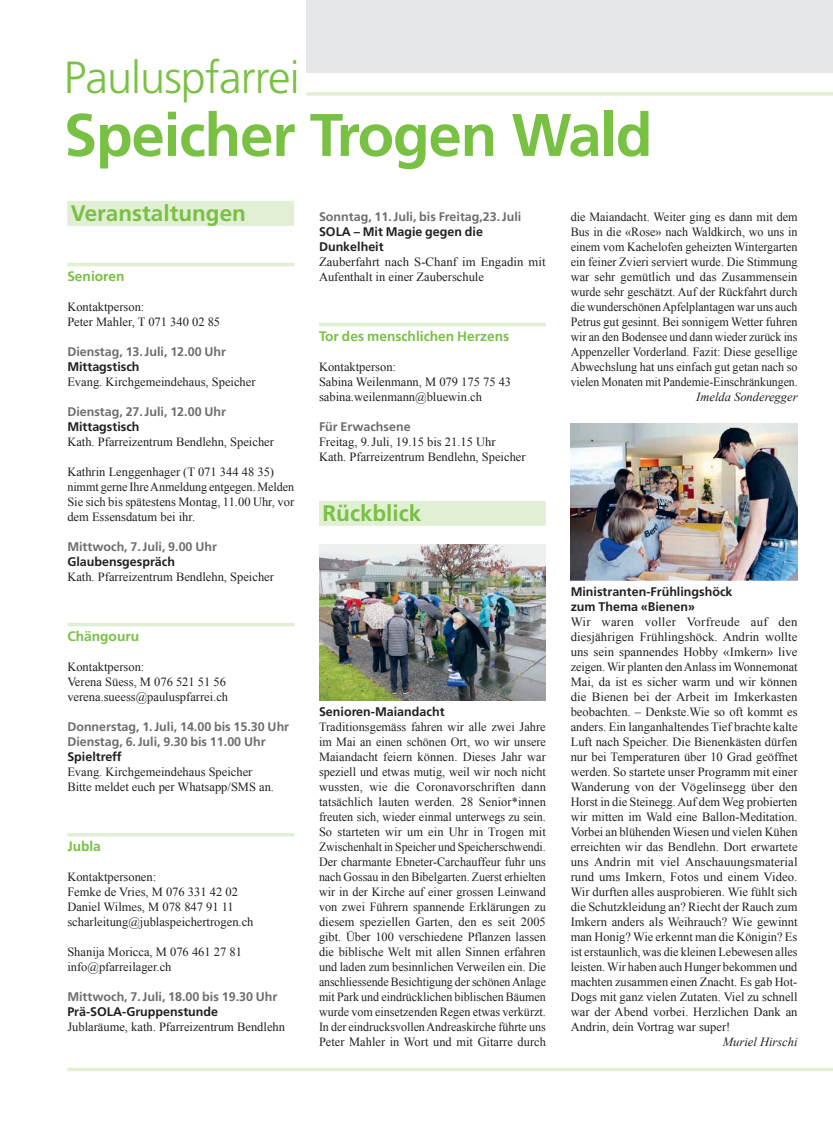
<style>
.page{position:relative;width:833px;height:1134px;background:#fff}
.page>*{position:absolute;margin:0;border:0;box-sizing:border-box;transform-origin:0 0}
.t1{font:700 60px "Frutiger LT Std";letter-spacing:-.02em;color:#79c142}
.t2{font:300 45px "Frutiger LT Std";letter-spacing:-.02em;color:#79c142}
.t3{font:700 22.5px "Frutiger LT Std";color:#79c142}
.t4{font:700 13.75px "Frutiger LT Std";color:#79c142}
.t5{font:12.5px/15px "Times New Roman";color:#231f20}
.t6{font:700 12.5px/15px "Frutiger LT Std";color:#6c6d70}
.t7{font:700 12.5px/15px "Frutiger LT Std";color:#231f20}
.t8{font:italic 12.5px "Times New Roman";color:#231f20}
</style>
<div class="page">
<div style="left:306px;top:0;width:527px;height:73px;background:#e6e7e9"></div>
<hr style="left:306px;top:92px;width:527px;height:4px;background:#e1efd4">
<hr style="left:67px;top:1068px;width:766px;height:3px;background:#e1efd4">
<hr style="left:319px;top:323px;width:227px;height:3px;background:#e1efd4">
<div style="left:319px;top:501px;width:227px;height:25px;background:#e1efd4"></div>
<img style="left:319px;top:545px;width:227px;height:155px">
<img style="left:570px;top:423px;width:227px;height:157px">
<div style="left:67px;top:201px;width:227px;height:25px;background:#e1efd4"></div>
<hr style="left:67px;top:263px;width:227px;height:3px;background:#e1efd4">
<hr style="left:67px;top:623px;width:227px;height:3px;background:#e1efd4">
<hr style="left:67px;top:833px;width:227px;height:3px;background:#e1efd4">
<h2 class="t2" style="left:64px;top:52px;width:237px">Pauluspfarrei</h2>
<h1 class="t1" style="left:64px;top:100px;width:590px">Speicher Trogen Wald</h1>
<h3 class="t3" style="left:71px;top:199px;width:177px">Veranstaltungen</h3>
<p class="t4" style="left:67px;top:268px;width:59px">Senioren</p>
<p class="t5" style="left:67px;top:299px;width:154px">Kontaktperson:<br>Peter Mahler, T 071 340 02 85</p>
<p class="t6" style="left:67px;top:344px;width:160px">Dienstag, 13.Juli, 12.00 Uhr</p>
<p class="t7" style="left:67px;top:359px;width:74px">Mittagstisch</p>
<p class="t5" style="left:67px;top:374px;width:190px">Evang. Kirchgemeindehaus, Speicher</p>
<p class="t6" style="left:67px;top:404px;width:160px">Dienstag, 27.Juli, 12.00 Uhr</p>
<p class="t7" style="left:67px;top:419px;width:74px">Mittagstisch</p>
<p class="t5" style="left:67px;top:434px;width:208px">Kath. Pfarreizentrum Bendlehn, Speicher</p>
<p class="t5" style="left:67px;top:464px;width:228px">Kathrin Lenggenhager (T 071 344 48 35) nimmt gerne Ihre Anmeldung entgegen. Melden Sie sich bis spätestens Montag, 11.00 Uhr, vor dem Essensdatum bei ihr.</p>
<p class="t6" style="left:67px;top:539px;width:151px">Mittwoch, 7.Juli, 9.00 Uhr</p>
<p class="t7" style="left:67px;top:554px;width:109px">Glaubensgespräch</p>
<p class="t5" style="left:67px;top:569px;width:208px">Kath. Pfarreizentrum Bendlehn, Speicher</p>
<p class="t4" style="left:67px;top:628px;width:73px">Chängouru</p>
<p class="t5" style="left:67px;top:659px;width:162px">Kontaktperson:<br>Verena Süess, M 076 521 51 56 verena.sueess@pauluspfarrei.ch</p>
<p class="t6" style="left:67px;top:719px;width:223px">Donnerstag, 1.Juli, 14.00 bis 15.30 Uhr<br>Dienstag, 6.Juli, 9.30 bis 11.00 Uhr</p>
<p class="t7" style="left:67px;top:749px;width:56px">Spieltreff</p>
<p class="t5" style="left:67px;top:764px;width:208px">Evang. Kirchgemeindehaus Speicher<br>Bitte meldet euch per Whatsapp/SMS an.</p>
<p class="t4" style="left:67px;top:838px;width:35px">Jubla</p>
<p class="t5" style="left:67px;top:869px;width:188px">Kontaktpersonen:<br>Femke de Vries, M 076 331 42 02<br>Daniel Wilmes, M 078 847 91 11 scharleitung@jublaspeichertrogen.ch</p>
<p class="t5" style="left:67px;top:944px;width:176px">Shanija Moricca, M 076 461 27 81 info@pfarreilager.ch</p>
<p class="t6" style="left:67px;top:989px;width:211px">Mittwoch, 7.Juli, 18.00 bis 19.30 Uhr</p>
<p class="t7" style="left:67px;top:1004px;width:152px">Prä-SOLA-Gruppenstunde</p>
<p class="t5" style="left:67px;top:1019px;width:219px">Jublaräume, kath. Pfarreizentrum Bendlehn</p>
<p class="t6" style="left:319px;top:209px;width:204px">Sonntag, 11.Juli, bis Freitag,23.Juli</p>
<p class="t7" style="left:319px;top:224px;width:165px">SOLA – Mit Magie gegen die<br>Dunkelheit</p>
<p class="t5" style="left:319px;top:254px;width:228px">Zauberfahrt nach S-Chanf im Engadin mit<br>Aufenthalt in einer Zauberschule</p>
<p class="t4" style="left:319px;top:328px;width:192px">Tor des menschlichen Herzens</p>
<p class="t5" style="left:319px;top:359px;width:194px">Kontaktperson:<br>Sabina Weilenmann, M 079 175 75 43 sabina.weilenmann@bluewin.ch</p>
<p class="t6" style="left:319px;top:419px;width:93px">Für Erwachsene</p>
<p class="t5" style="left:319px;top:434px;width:208px">Freitag, 9.Juli, 19.15 bis 21.15 Uhr<br>Kath. Pfarreizentrum Bendlehn, Speicher</p>
<h3 class="t3" style="left:322px;top:499px;width:100px">Rückblick</h3>
<p class="t5" style="left:570px;top:209px;width:228px;text-align:justify">die Maiandacht. Weiter ging es dann mit dem Bus in die «Rose» nach Waldkirch, wo uns in einem vom Kachelofen geheizten Wintergarten ein feiner Zvieri serviert wurde. Die Stimmung war sehr gemütlich und das Zusammensein wurde sehr geschätzt. Auf der Rückfahrt durch die wunderschönen Apfelplantagen war uns auch Petrus gut gesinnt. Bei sonnigem Wetter fuhren wir an den Bodensee und dann wieder zurück ins Appenzeller Vorderland. Fazit: Diese gesellige Abwechslung hat uns einfach gut getan nach so vielen Monaten mit Pandemie-Einschränkungen.</p>
<p class="t8" style="left:696px;top:388px;width:103px">Imelda Sonderegger</p>
<p class="t7" style="left:319px;top:704px;width:127px">Senioren-Maiandacht</p>
<p class="t5" style="left:319px;top:719px;width:228px;text-align:justify">Traditionsgemäss fahren wir alle zwei Jahre im Mai an einen schönen Ort, wo wir unsere Maiandacht feiern können. Dieses Jahr war speziell und etwas mutig, weil wir noch nicht wussten, wie die Coronavorschriften dann tatsächlich lauten werden. 28 Senior*innen freuten sich, wieder einmal unterwegs zu sein.<br>So starteten wir um ein Uhr in Trogen mit Zwischenhalt in Speicher und Speicherschwendi.<br>Der charmante Ebneter-Carchauffeur fuhr uns nach Gossau in den Bibelgarten. Zuerst erhielten wir in der Kirche auf einer grossen Leinwand von zwei Führern spannende Erklärungen zu diesem speziellen Garten, den es seit 2005 gibt. Über 100 verschiedene Pflanzen lassen die biblische Welt mit allen Sinnen erfahren und laden zum besinnlichen Verweilen ein. Die anschliessende Besichtigung der schönen Anlage mit Park und eindrücklichen biblischen Bäumen wurde vom einsetzenden Regen etwas verkürzt.<br>In der eindrucksvollen Andreaskirche führte uns Peter Mahler in Wort und mit Gitarre durch</p>
<p class="t7" style="left:570px;top:584px;width:163px">Ministranten-Frühlingshöck zum Thema «Bienen»</p>
<p class="t5" style="left:570px;top:614px;width:228px;text-align:justify">Wir waren voller Vorfreude auf den diesjährigen Frühlingshöck. Andrin wollte uns sein spannendes Hobby «Imkern» live zeigen. Wir planten den Anlass im Wonnemonat Mai, da ist es sicher warm und wir können die Bienen bei der Arbeit im Imkerkasten beobachten. – Denkste.Wie so oft kommt es anders. Ein langanhaltendes Tief brachte kalte Luft nach Speicher. Die Bienenkästen dürfen nur bei Temperaturen über 10 Grad geöffnet werden. So startete unser Programm mit einer Wanderung von der Vögelinsegg über den Horst in die Steinegg. Auf dem Weg probierten wir mitten im Wald eine Ballon-Meditation.<br>Vorbei an blühenden Wiesen und vielen Kühen erreichten wir das Bendlehn. Dort erwartete uns Andrin mit viel Anschauungsmaterial rund ums Imkern, Fotos und einem Video.<br>Wir durften alles ausprobieren. Wie fühlt sich die Schutzkleidung an? Riecht der Rauch zum Imkern anders als Weihrauch? Wie gewinnt man Honig? Wie erkennt man die Königin? Es ist erstaunlich, was die kleinen Lebewesen alles leisten. Wir haben auch Hunger bekommen und machten zusammen einen Znacht. Es gab Hot-Dogs mit ganz vielen Zutaten. Viel zu schnell war der Abend vorbei. Herzlichen Dank an Andrin, dein Vortrag war super!</p>
<p class="t8" style="left:723px;top:1033px;width:76px">Muriel Hirschi</p>
</div>
